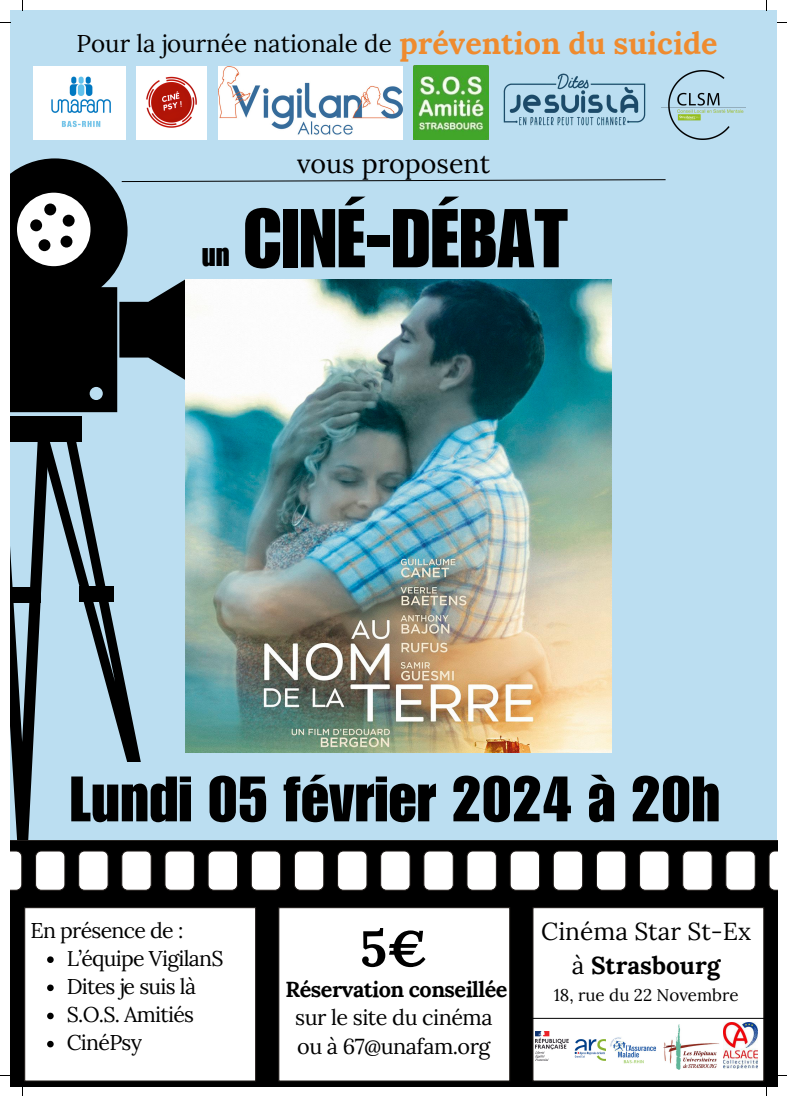
<style>
.page{position:relative;width:787px;height:1096px;background:#fff}
.page>*{position:absolute;margin:0;border:0;box-sizing:border-box;transform-origin:0 0}
.t1{font:81.5px "Impact LT Std";color:#000}
.t2{font:62.75px "Impact LT Std";color:#000}
.t3{font:700 50px "Lora";color:#000}
.t4{font:700 30.5px "Lora";color:#ef8b2e}
.t5{font:30.25px "Impact LT Std";color:#000}
.t6{font:26.75px "Lora";color:#000}
.t7{font:24.5px "Lora";color:#000}
.t8{font:700 24.5px "Lora";color:#000}
.t9{font:24.12px "Lora";color:#000}
.t10{font:21.62px "Lora";letter-spacing:-.025em;color:#000}
.t11{font:700 21.62px "Lora";letter-spacing:-.025em;color:#000}
.t12{font:21.38px "Lora";letter-spacing:-.035em;color:#000}
.t13{font:17px "Lora";color:#000}
.s1{font-weight:400}
</style>
<div class="page">
<div style="left:10px;top:10px;width:767px;height:1076px;background:#bbdef1"></div>
<svg style="left:10px;top:158px;width:118px;height:255px;background:#141719"></svg>
<div style="left:10px;top:416px;width:72px;height:25px;background:#000"></div>
<svg style="left:17px;top:193px;width:74px;height:73px;background:#adadad"></svg>
<svg style="left:10px;top:441px;width:30px;height:399px"></svg>
<svg style="left:40px;top:441px;width:101px;height:321px"></svg>
<div style="left:10px;top:587px;width:31px;height:16px;background:#000"></div>
<div style="left:79px;top:586px;width:35px;height:16px;background:#000"></div>
<svg style="left:119px;top:279px;width:66px;height:101px"></svg>
<img style="left:185px;top:279px;width:426px;height:473px">
<img style="left:33px;top:66px;width:93px;height:73px">
<img style="left:136px;top:66px;width:71px;height:73px">
<svg style="left:121px;top:179px;width:545px;height:3px"></svg>
<img style="left:218px;top:67px;width:185px;height:72px">
<img style="left:413px;top:66px;width:75px;height:74px">
<svg style="left:10px;top:840px;width:767px;height:246px;background:#b6b6b6"></svg>
<img style="left:663px;top:1023px;width:56px;height:45px">
<img style="left:535px;top:1031px;width:76px;height:29px">
<img style="left:503px;top:73px;width:143px;height:53px">
<img style="left:606px;top:1036px;width:51px;height:28px">
<img style="left:724px;top:1021px;width:33px;height:47px">
<hr style="left:528px;top:1017px;width:238px;height:1px;background:#000">
<img style="left:661px;top:70px;width:84px;height:70px">
<svg style="left:47px;top:956px;width:7px;height:6px"></svg>
<svg style="left:47px;top:984px;width:7px;height:7px"></svg>
<svg style="left:47px;top:1012px;width:7px;height:7px"></svg>
<svg style="left:47px;top:1040px;width:7px;height:7px"></svg>
<p class="t9" style="left:76px;top:27px;width:317px">Pour la journée nationale de</p>
<p class="t4" style="left:399px;top:23px;width:320px">prévention du suicide</p>
<p class="t5" style="left:202px;top:245px;width:29px">un</p>
<p class="t6" style="left:297px;top:146px;width:195px">vous proposent</p>
<p class="t1" style="left:243px;top:209px;width:326px">CINÉ-DÉBAT</p>
<p class="t2" style="left:70px;top:776px;width:652px">Lundi 05 février 2024 à 20h</p>
<p class="t12" style="left:31px;top:916px;width:154px">En présence de :</p>
<p class="t12" style="left:67px;top:944px;width:158px">L’équipe VigilanS</p>
<p class="t12" style="left:67px;top:972px;width:131px">Dites je suis là</p>
<p class="t12" style="left:67px;top:1000px;width:129px">S.O.S. Amitiés</p>
<p class="t12" style="left:67px;top:1028px;width:77px">CinéPsy</p>
<p class="t3" style="left:360px;top:915px;width:69px">5€</p>
<p class="t11" style="left:285px;top:975px;width:223px">Réservation conseillée</p>
<p class="t10" style="left:295px;top:1003px;width:199px">sur le site du cinéma</p>
<p class="t10" style="left:297px;top:1031px;width:195px">ou à 67@unafam.org</p>
<p class="t7" style="left:541px;top:915px;width:211px">Cinéma Star St-Ex</p>
<p class="t8" style="left:572px;top:949px;width:150px"><span class="s1">à</span> Strasbourg</p>
<p class="t13" style="left:554px;top:984px;width:186px">18, rue du 22 Novembre</p>
</div>
